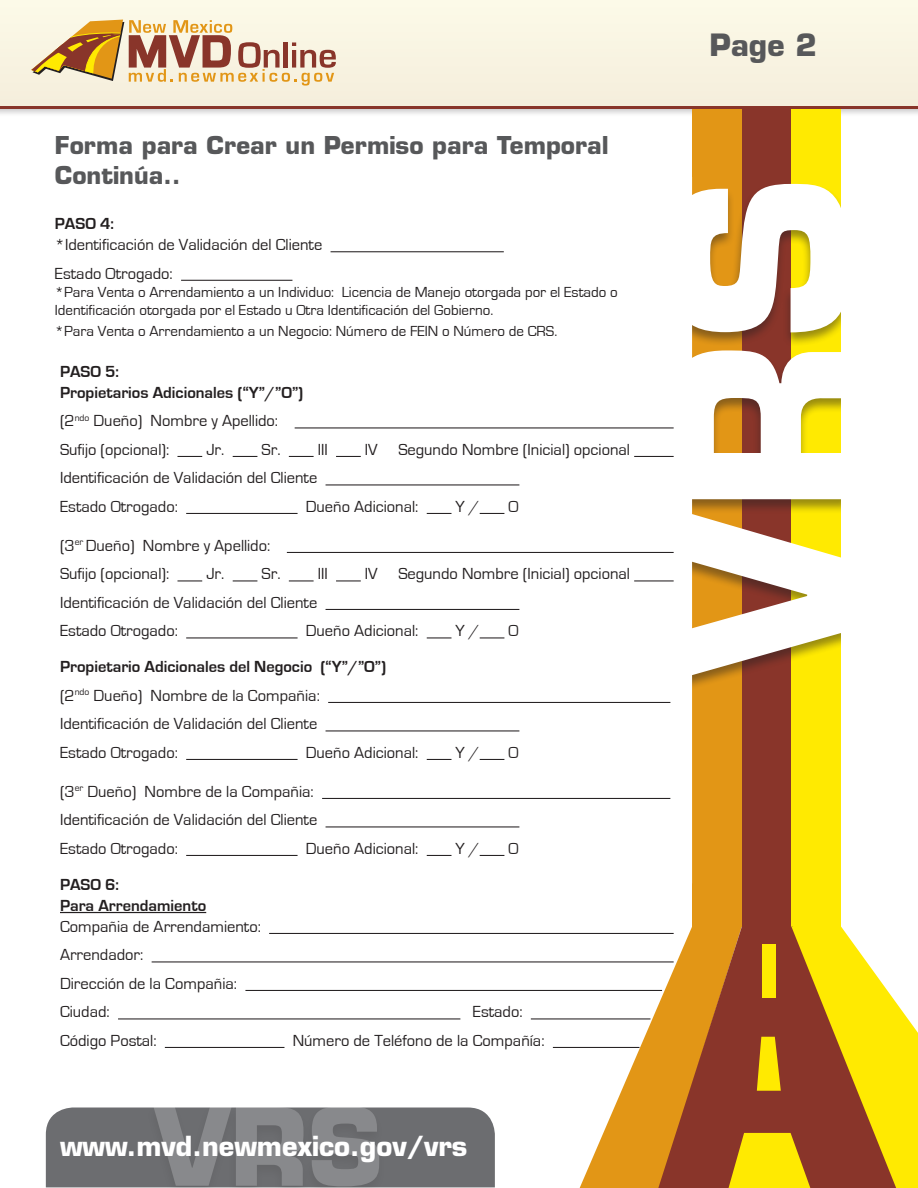
<style>
.page{position:relative;width:918px;height:1188px;background:#fff}
.page>*{position:absolute;margin:0;border:0;box-sizing:border-box;transform-origin:0 0}
.t1{font:700 231px "Eurostile LT Std";color:#fff}
.t2{font:700 105px "Eurostile LT Std";color:#fff}
.t3{font:700 30px "Eurostile LT Std";color:#57585a}
.t4{font:700 27px "Eurostile LT Std";color:#fff}
.t5{font:700 24px/30px "Eurostile LT Std";color:#57585a}
.t6{font:16.5px "Eurostile";color:#231f20}
.t7{font:700 16.5px "Eurostile";color:#231f20}
.t8{font:15px/18px "Eurostile";color:#231f20}
</style>
<div class="page">
<div style="left:0;top:97px;width:918px;height:21px;background:#231f20;opacity:.55"></div>
<svg style="left:0;top:105px;width:918px;height:4px;background:#a46356"></svg>
<div style="left:0;top:0;width:918px;height:105px;background:#f8f4e2"></div>
<svg style="left:31px;top:20px;width:305px;height:66px"></svg>
<div style="left:692px;top:109px;width:50px;height:818px;background:#e29616"></div>
<div style="left:742px;top:109px;width:49px;height:1079px;background:#89352a"></div>
<div style="left:791px;top:109px;width:50px;height:818px;background:#ffea01"></div>
<div style="left:663px;top:182px;width:193px;height:512px;background:#231f20;opacity:.47"></div>
<div style="left:841px;top:166px;width:77px;height:717px;background:#fff"></div>
<div style="left:556px;top:177px;width:136px;height:706px;background:#fff"></div>
<svg style="left:580px;top:927px;width:338px;height:261px"></svg>
<div style="left:46px;top:1108px;width:449px;height:79px;background:#6c6d70"></div>
<div style="left:145px;top:1105px;width:241px;height:83px;background:#68696b"></div>
<hr style="left:331px;top:251px;width:173px;height:1px;background:#231f20">
<hr style="left:181px;top:280px;width:111px;height:1px;background:#231f20">
<hr style="left:295px;top:427px;width:379px;height:1px;background:#231f20">
<svg style="left:177px;top:456px;width:25px;height:1px"></svg>
<svg style="left:233px;top:456px;width:24px;height:1px"></svg>
<svg style="left:289px;top:456px;width:25px;height:1px"></svg>
<svg style="left:336px;top:456px;width:25px;height:1px"></svg>
<hr style="left:634px;top:456px;width:40px;height:1px;background:#231f20">
<hr style="left:326px;top:484px;width:193px;height:1px;background:#231f20">
<hr style="left:186px;top:513px;width:112px;height:1px;background:#231f20">
<svg style="left:427px;top:513px;width:24px;height:1px"></svg>
<svg style="left:480px;top:513px;width:24px;height:1px"></svg>
<hr style="left:287px;top:552px;width:387px;height:1px;background:#231f20">
<svg style="left:177px;top:580px;width:25px;height:1px"></svg>
<svg style="left:233px;top:580px;width:24px;height:1px"></svg>
<svg style="left:289px;top:580px;width:25px;height:1px"></svg>
<svg style="left:336px;top:580px;width:25px;height:1px"></svg>
<hr style="left:634px;top:580px;width:40px;height:1px;background:#231f20">
<hr style="left:326px;top:609px;width:193px;height:1px;background:#231f20">
<hr style="left:186px;top:637px;width:112px;height:1px;background:#231f20">
<svg style="left:427px;top:637px;width:24px;height:1px"></svg>
<svg style="left:480px;top:637px;width:24px;height:1px"></svg>
<hr style="left:328px;top:702px;width:342px;height:1px;background:#231f20">
<hr style="left:326px;top:730px;width:193px;height:1px;background:#231f20">
<hr style="left:186px;top:759px;width:112px;height:1px;background:#231f20">
<svg style="left:427px;top:759px;width:24px;height:1px"></svg>
<svg style="left:480px;top:759px;width:24px;height:1px"></svg>
<hr style="left:322px;top:798px;width:348px;height:1px;background:#231f20">
<hr style="left:326px;top:826px;width:193px;height:1px;background:#231f20">
<hr style="left:186px;top:855px;width:112px;height:1px;background:#231f20">
<svg style="left:427px;top:855px;width:24px;height:1px"></svg>
<svg style="left:480px;top:855px;width:24px;height:1px"></svg>
<hr style="left:60px;top:912px;width:146px;height:1px;background:#231f20">
<hr style="left:269px;top:933px;width:405px;height:1px;background:#231f20">
<hr style="left:152px;top:961px;width:522px;height:1px;background:#231f20">
<hr style="left:245px;top:990px;width:417px;height:1px;background:#231f20">
<hr style="left:118px;top:1018px;width:342px;height:1px;background:#231f20">
<hr style="left:531px;top:1018px;width:119px;height:1px;background:#231f20">
<hr style="left:165px;top:1047px;width:119px;height:1px;background:#231f20">
<hr style="left:553px;top:1047px;width:87px;height:1px;background:#231f20">
<p class="t5" style="left:55px;top:130px;width:555px">Forma para Crear un Permiso para Temporal<br>Continúa..</p>
<p class="t7" style="left:55px;top:215px;width:61px">PASO 4:</p>
<p class="t6" style="left:55px;top:236px;width:269px">*Identificación de Validación del Cliente</p>
<p class="t6" style="left:55px;top:264px;width:119px">Estado Otrogado:</p>
<p class="t8" style="left:55px;top:283px;width:564px">*Para Venta o Arrendamiento a un Individuo: Licencia de Manejo otorgada por el Estado o<br>Identificación otorgada por el Estado u Otra Identificación del Gobierno.</p>
<p class="t8" style="left:55px;top:322px;width:504px">*Para Venta o Arrendamiento a un Negocio: Número de FEIN o Número de CRS.</p>
<p class="t7" style="left:60px;top:362px;width:61px">PASO 5:</p>
<p class="t7" style="left:60px;top:383px;width:245px">Propietarios Adicionales (“Y”/”O”)</p>
<p class="t6" style="left:60px;top:412px;width:220px">(2<sup>ndo</sup> Dueño) Nombre y Apellido:</p>
<p class="t6" style="left:60px;top:441px;width:111px">Sufijo (opcional):</p>
<p class="t6" style="left:206px;top:441px;width:76px">Jr. Sr.</p>
<p class="t6" style="left:318px;top:441px;width:12px">III</p>
<p class="t6" style="left:365px;top:441px;width:267px">IV Segundo Nombre (Inicial) opcional</p>
<p class="t6" style="left:60px;top:469px;width:259px">Identificación de Validación del Cliente</p>
<p class="t6" style="left:60px;top:498px;width:119px">Estado Otrogado:</p>
<p class="t6" style="left:306px;top:498px;width:114px">Dueño Adicional:</p>
<p class="t6" style="left:456px;top:498px;width:26px">Y /</p>
<p class="t6" style="left:509px;top:498px;width:12px">O</p>
<p class="t6" style="left:60px;top:537px;width:212px">(3<sup>er</sup> Dueño) Nombre y Apellido:</p>
<p class="t6" style="left:60px;top:565px;width:111px">Sufijo (opcional):</p>
<p class="t6" style="left:206px;top:565px;width:76px">Jr. Sr.</p>
<p class="t6" style="left:318px;top:565px;width:12px">III</p>
<p class="t6" style="left:365px;top:565px;width:267px">IV Segundo Nombre (Inicial) opcional</p>
<p class="t6" style="left:60px;top:594px;width:259px">Identificación de Validación del Cliente</p>
<p class="t6" style="left:60px;top:622px;width:119px">Estado Otrogado:</p>
<p class="t6" style="left:306px;top:622px;width:114px">Dueño Adicional:</p>
<p class="t6" style="left:456px;top:622px;width:26px">Y /</p>
<p class="t6" style="left:509px;top:622px;width:12px">O</p>
<p class="t7" style="left:60px;top:658px;width:328px">Propietario Adicionales del Negocio (“Y”/”O”)</p>
<p class="t6" style="left:60px;top:687px;width:261px">(2<sup>ndo</sup> Dueño) Nombre de la Compañia:</p>
<p class="t6" style="left:60px;top:715px;width:259px">Identificación de Validación del Cliente</p>
<p class="t6" style="left:60px;top:744px;width:119px">Estado Otrogado:</p>
<p class="t6" style="left:306px;top:744px;width:114px">Dueño Adicional:</p>
<p class="t6" style="left:456px;top:744px;width:26px">Y /</p>
<p class="t6" style="left:509px;top:744px;width:12px">O</p>
<p class="t6" style="left:60px;top:783px;width:255px">(3<sup>er</sup> Dueño) Nombre de la Compañia:</p>
<p class="t6" style="left:60px;top:811px;width:259px">Identificación de Validación del Cliente</p>
<p class="t6" style="left:60px;top:840px;width:119px">Estado Otrogado:</p>
<p class="t6" style="left:306px;top:840px;width:114px">Dueño Adicional:</p>
<p class="t6" style="left:456px;top:840px;width:26px">Y /</p>
<p class="t6" style="left:509px;top:840px;width:12px">O</p>
<p class="t7" style="left:60px;top:875px;width:61px">PASO 6:</p>
<p class="t7" style="left:60px;top:896px;width:148px">Para Arrendamiento</p>
<p class="t6" style="left:60px;top:918px;width:202px">Compañia de Arrendamiento:</p>
<p class="t6" style="left:60px;top:946px;width:85px">Arrendador:</p>
<p class="t6" style="left:60px;top:975px;width:179px">Dirección de la Compañia:</p>
<p class="t6" style="left:60px;top:1003px;width:51px">Ciudad:</p>
<p class="t6" style="left:473px;top:1003px;width:51px">Estado:</p>
<p class="t6" style="left:60px;top:1032px;width:98px">Código Postal:</p>
<p class="t6" style="left:293px;top:1032px;width:253px">Número de Teléfono de la Compañía:</p>
<h2 class="t2" style="left:155px;top:1082px;width:229px">VRS</h2>
<p class="t4" style="left:60px;top:1129px;width:409px">www.mvd.newmexico.gov/vrs</p>
<p class="t3" style="left:709px;top:27px;width:109px">Page 2</p>
<p class="t1" style="left:619px;top:677px;width:503px;rotate:-90deg">VRS</p>
</div>
